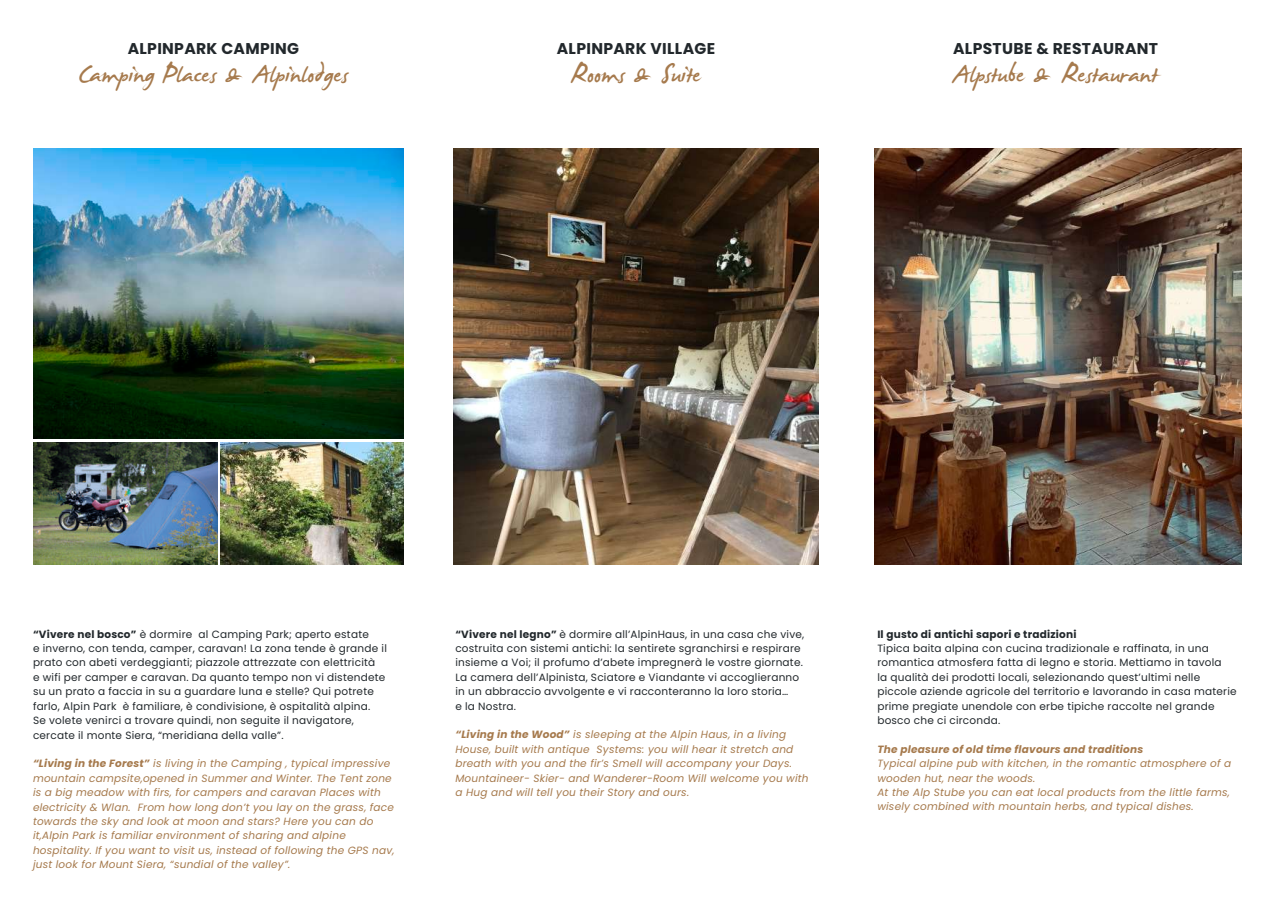
<style>
.page{position:relative;width:1272px;height:902px;background:#fff}
.page>*{position:absolute;margin:0;border:0;box-sizing:border-box;transform-origin:0 0}
.t1{font:39.75px "James Fajardo";color:#a67a4d}
.t2{font:700 15.6px "Poppins";letter-spacing:.02em;color:#22282c}
.t3{font:10.5px/14.4px "Poppins";letter-spacing:.02em;color:#22282c}
.t4{font:italic 10.5px/14.4px "Poppins";letter-spacing:.02em;color:#a67a4d}
.t5{font:italic 700 10.5px "Poppins";letter-spacing:.02em;color:#a67a4d}
.t6{font:700 10.5px "Poppins";letter-spacing:.02em;color:#22282c}
.s1{font-weight:700}
</style>
<div class="page">
<img style="left:34px;top:442px;width:183px;height:122px">
<img style="left:220px;top:442px;width:184px;height:122px">
<img style="left:34px;top:148px;width:370px;height:290px">
<img style="left:454px;top:148px;width:364px;height:416px">
<img style="left:874px;top:148px;width:367px;height:416px">
<h2 class="t2" style="left:128px;top:40px;width:173px">ALPINPARK CAMPING</h2>
<h1 class="t1" style="left:78px;top:54px;width:271px">Camping Places &amp; Alpinlodges</h1>
<h2 class="t2" style="left:557px;top:40px;width:160px">ALPINPARK VILLAGE</h2>
<h1 class="t1" style="left:570px;top:54px;width:132px">Rooms &amp; Suite</h1>
<h2 class="t2" style="left:953px;top:40px;width:206px">ALPSTUBE &amp; RESTAURANT</h2>
<h1 class="t1" style="left:953px;top:54px;width:207px">Alpstube &amp; Restaurant</h1>
<p class="t3" style="left:33px;top:626px;width:355px"><span class="s1">“Vivere nel bosco”</span> è dormire al Camping Park; aperto estate<br>e inverno, con tenda, camper, caravan! La zona tende è grande il prato con abeti verdeggianti; piazzole attrezzate con elettricità<br>e wifi per camper e caravan. Da quanto tempo non vi distendete su un prato a faccia in su a guardare luna e stelle? Qui potrete farlo, Alpin Park è familiare, è condivisione, è ospitalità alpina.<br>Se volete venirci a trovare quindi, non seguite il navigatore, cercate il monte Siera, “meridiana della valle”.</p>
<p class="t4" style="left:33px;top:756px;width:363px"><span class="s1">“Living in the Forest”</span> is living in the Camping , typical impressive mountain campsite,opened in Summer and Winter. The Tent zone is a big meadow with firs, for campers and caravan Places with electricity &amp; Wlan. From how long don’t you lay on the grass, face towards the sky and look at moon and stars? Here you can do it,Alpin Park is familiar environment of sharing and alpine hospitality. If you want to visit us, instead of following the GPS nav, just look for Mount Siera, “sundial of the valley”.</p>
<p class="t3" style="left:455px;top:626px;width:350px"><span class="s1">“Vivere nel legno”</span> è dormire all’AlpinHaus, in una casa che vive, costruita con sistemi antichi: la sentirete sgranchirsi e respirare insieme a Voi; il profumo d’abete impregnerà le vostre giornate.<br>La camera dell’Alpinista, Sciatore e Viandante vi accoglieranno in un abbraccio avvolgente e vi racconteranno la loro storia…<br>e la Nostra.</p>
<p class="t4" style="left:455px;top:727px;width:355px"><span class="s1">“Living in the Wood”</span> is sleeping at the Alpin Haus, in a living House, built with antique Systems: you will hear it stretch and breath with you and the fir’s Smell will accompany your Days.<br>Mountaineer- Skier- and Wanderer-Room Will welcome you with a Hug and will tell you their Story and ours.</p>
<p class="t6" style="left:877px;top:627px;width:201px">Il gusto di antichi sapori e tradizioni</p>
<p class="t3" style="left:877px;top:641px;width:361px">Tipica baita alpina con cucina tradizionale e raffinata, in una romantica atmosfera fatta di legno e storia. Mettiamo in tavola<br>la qualità dei prodotti locali, selezionando quest’ultimi nelle piccole aziende agricole del territorio e lavorando in casa materie prime pregiate unendole con erbe tipiche raccolte nel grande bosco che ci circonda.</p>
<p class="t5" style="left:877px;top:743px;width:267px">The pleasure of old time flavours and traditions</p>
<p class="t4" style="left:877px;top:756px;width:355px">Typical alpine pub with kitchen, in the romantic atmosphere of a wooden hut, near the woods.<br>At the Alp Stube you can eat local products from the little farms, wisely combined with mountain herbs, and typical dishes.</p>
</div>
